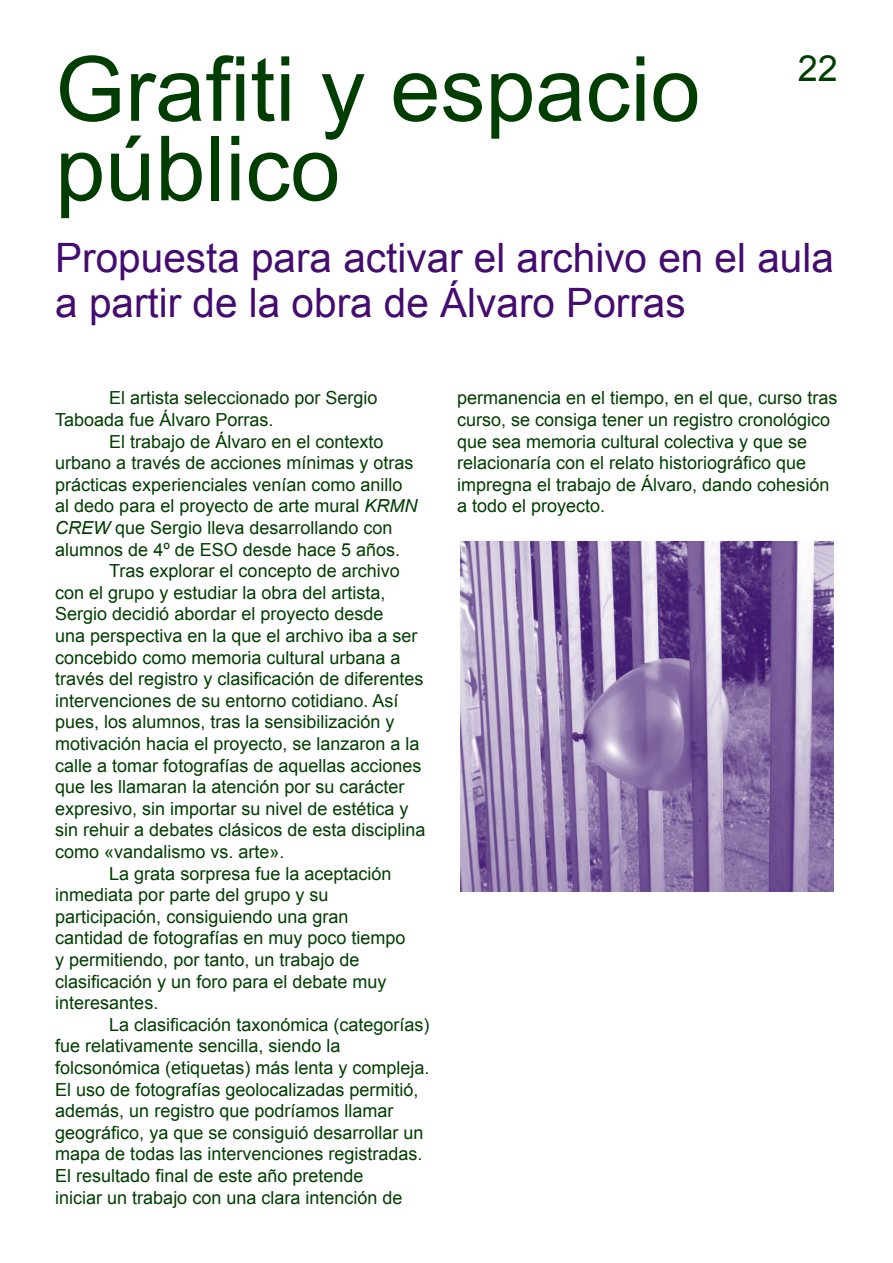
<style>
.page{position:relative;width:893px;height:1263px;background:#fff}
.page>*{position:absolute;margin:0;border:0;box-sizing:border-box;transform-origin:0 0}
.t1{font:90px/79.5px "Arial";color:#003d00}
.t2{font:40.5px/45px "Arial";color:#440c6f}
.t3{font:36px "Arial";color:#003e00}
.t4{font:18px/21.6px "Arial";color:#003e00}
.s1{font-style:italic}
</style>
<div class="page">
<img style="left:461px;top:542px;width:373px;height:349px">
<h1 class="t1" style="left:55px;top:50px;width:647px">Grafiti y espacio público</h1>
<h2 class="t2" style="left:55px;top:236px;width:780px">Propuesta para activar el archivo en el aula a partir de la obra de Álvaro Porras</h2>
<h3 class="t3" style="left:798px;top:45px;width:42px">22</h3>
<p class="t4" style="left:55px;top:387px;width:324px;text-indent:54px">El artista seleccionado por Sergio<br>Taboada fue Álvaro Porras.</p>
<p class="t4" style="left:109px;top:431px;width:276px">El trabajo de Álvaro en el contexto</p>
<p class="t4" style="left:55px;top:452px;width:360px">urbano a través de acciones mínimas y otras</p>
<p class="t4" style="left:55px;top:474px;width:349px">prácticas experienciales venían como anillo</p>
<p class="t4" style="left:55px;top:495px;width:364px">al dedo para el proyecto de arte mural <span class="s1">KRMN</span></p>
<p class="t4" style="left:55px;top:517px;width:339px"><span class="s1">CREW</span> que Sergio lleva desarrollando con</p>
<p class="t4" style="left:55px;top:539px;width:346px">alumnos de 4º de ESO desde hace 5 años.</p>
<p class="t4" style="left:109px;top:560px;width:292px">Tras explorar el concepto de archivo</p>
<p class="t4" style="left:55px;top:582px;width:332px">con el grupo y estudiar la obra del artista,</p>
<p class="t4" style="left:55px;top:603px;width:330px">Sergio decidió abordar el proyecto desde</p>
<p class="t4" style="left:55px;top:625px;width:364px">una perspectiva en la que el archivo iba a ser</p>
<p class="t4" style="left:55px;top:647px;width:347px">concebido como memoria cultural urbana a</p>
<p class="t4" style="left:55px;top:668px;width:370px">través del registro y clasificación de diferentes</p>
<p class="t4" style="left:55px;top:690px;width:345px">intervenciones de su entorno cotidiano. Así</p>
<p class="t4" style="left:55px;top:711px;width:341px">pues, los alumnos, tras la sensibilización y</p>
<p class="t4" style="left:55px;top:733px;width:366px">motivación hacia el proyecto, se lanzaron a la</p>
<p class="t4" style="left:55px;top:755px;width:368px">calle a tomar fotografías de aquellas acciones</p>
<p class="t4" style="left:55px;top:776px;width:351px">que les llamaran la atención por su carácter</p>
<p class="t4" style="left:55px;top:798px;width:355px">expresivo, sin importar su nivel de estética y</p>
<p class="t4" style="left:55px;top:819px;width:372px">sin rehuir a debates clásicos de esta disciplina</p>
<p class="t4" style="left:55px;top:841px;width:231px">como «vandalismo vs. arte».</p>
<p class="t4" style="left:109px;top:863px;width:284px">La grata sorpresa fue la aceptación</p>
<p class="t4" style="left:55px;top:884px;width:275px">inmediata por parte del grupo y su</p>
<p class="t4" style="left:55px;top:906px;width:295px">participación, consiguiendo una gran</p>
<p class="t4" style="left:55px;top:927px;width:352px">cantidad de fotografías en muy poco tiempo</p>
<p class="t4" style="left:55px;top:949px;width:306px">y permitiendo, por tanto, un trabajo de</p>
<p class="t4" style="left:55px;top:971px;width:333px">clasificación y un foro para el debate muy</p>
<p class="t4" style="left:55px;top:992px;width:105px">interesantes.</p>
<p class="t4" style="left:109px;top:1014px;width:322px">La clasificación taxonómica (categorías)</p>
<p class="t4" style="left:55px;top:1035px;width:287px">fue relativamente sencilla, siendo la</p>
<p class="t4" style="left:55px;top:1057px;width:376px">folcsonómica (etiquetas) más lenta y compleja.</p>
<p class="t4" style="left:55px;top:1079px;width:365px">El uso de fotografías geolocalizadas permitió,</p>
<p class="t4" style="left:55px;top:1100px;width:340px">además, un registro que podríamos llamar</p>
<p class="t4" style="left:55px;top:1122px;width:370px">geográfico, ya que se consiguió desarrollar un</p>
<p class="t4" style="left:55px;top:1143px;width:369px">mapa de todas las intervenciones registradas.</p>
<p class="t4" style="left:55px;top:1165px;width:310px">El resultado final de este año pretende</p>
<p class="t4" style="left:55px;top:1187px;width:349px">iniciar un trabajo con una clara intención de</p>
<p class="t4" style="left:457px;top:387px;width:382px">permanencia en el tiempo, en el que, curso tras curso, se consiga tener un registro cronológico que sea memoria cultural colectiva y que se relacionaría con el relato historiográfico que impregna el trabajo de Álvaro, dando cohesión a todo el proyecto.</p>
</div>
